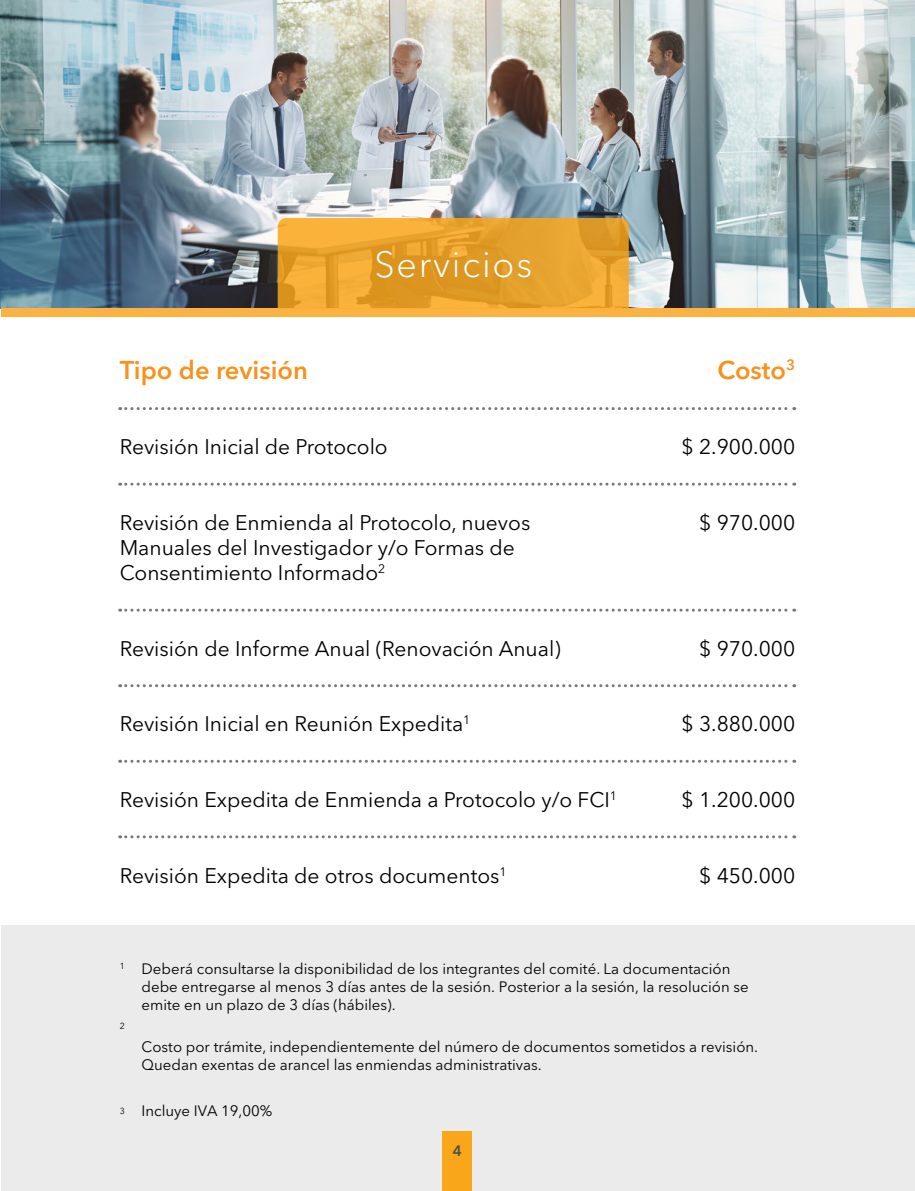
<style>
.page{position:relative;width:915px;height:1191px;background:#fff}
.page>*{position:absolute;margin:0;border:0;box-sizing:border-box;transform-origin:0 0}
.t1{font:300 36px "Avenir Next LT Pro";letter-spacing:.05em;color:#fff}
.t2{font:600 25.5px "Avenir Next LT Pro";color:#f7921e}
.t3{font:21px/25.2px "Avenir Next LT Pro";color:#000}
.t4{font:15px/18px "Avenir Next LT Pro";color:#000}
.t5{font:600 15px "Avenir Next LT Pro";color:#4d4d4f}
.t6{font:8.7px "Avenir Next LT Pro";color:#000}
</style>
<div class="page">
<img style="left:0;top:0;width:914px;height:308px">
<div style="left:1px;top:308px;width:912px;height:9px;background:#fcb240"></div>
<div style="left:1px;top:925px;width:912px;height:266px;background:#ebebec"></div>
<svg style="left:277px;top:218px;width:351px;height:90px;background:#e7a22d"></svg>
<div style="left:442px;top:1131px;width:30px;height:60px;background:#faa61a"></div>
<svg style="left:120px;top:407px;width:674px;height:3px"></svg>
<svg style="left:120px;top:482px;width:674px;height:3px"></svg>
<svg style="left:120px;top:684px;width:674px;height:3px"></svg>
<svg style="left:120px;top:760px;width:674px;height:3px"></svg>
<svg style="left:120px;top:835px;width:674px;height:3px"></svg>
<svg style="left:120px;top:608px;width:674px;height:3px"></svg>
<h1 class="t1" style="left:374px;top:243px;width:159px">Servicios</h1>
<p class="t2" style="left:120px;top:354px;width:190px">Tipo de revisión</p>
<p class="t2" style="left:717px;top:354px;width:79px">Costo<sup>3</sup></p>
<p class="t3" style="left:120px;top:434px;width:269px">Revisión Inicial de Protocolo</p>
<p class="t3" style="left:681px;top:434px;width:115px">$ 2.900.000</p>
<p class="t3" style="left:120px;top:510px;width:412px">Revisión de Enmienda al Protocolo, nuevos<br>Manuales del Investigador y/o Formas de<br>Consentimiento Informado<sup>2</sup></p>
<p class="t3" style="left:699px;top:510px;width:97px">$ 970.000</p>
<p class="t3" style="left:120px;top:636px;width:442px">Revisión de Informe Anual (Renovación Anual)</p>
<p class="t3" style="left:699px;top:636px;width:97px">$ 970.000</p>
<p class="t3" style="left:120px;top:711px;width:352px">Revisión Inicial en Reunión Expedita<sup>1</sup></p>
<p class="t3" style="left:681px;top:711px;width:115px">$ 3.880.000</p>
<p class="t3" style="left:120px;top:787px;width:498px">Revisión Expedita de Enmienda a Protocolo y/o FCI<sup>1</sup></p>
<p class="t3" style="left:681px;top:787px;width:115px">$ 1.200.000</p>
<p class="t3" style="left:120px;top:862px;width:388px">Revisión Expedita de otros documentos<sup>1</sup></p>
<p class="t3" style="left:699px;top:862px;width:97px">$ 450.000</p>
<p class="t6" style="left:120px;top:960px;width:7px">1</p>
<p class="t6" style="left:120px;top:1020px;width:7px">2</p>
<p class="t6" style="left:120px;top:1105px;width:7px">3</p>
<p class="t4" style="left:141px;top:959px;width:608px">Deberá consultarse la disponibilidad de los integrantes del comité. La documentación debe entregarse al menos 3 días antes de la sesión. Posterior a la sesión, la resolución se emite en un plazo de 3 días (hábiles).</p>
<p class="t4" style="left:141px;top:1037px;width:618px">Costo por trámite, independientemente del número de documentos sometidos a revisión.<br>Quedan exentas de arancel las enmiendas administrativas.</p>
<p class="t4" style="left:141px;top:1101px;width:132px">Incluye IVA 19,00%</p>
<p class="t5" style="left:453px;top:1141px;width:11px">4</p>
</div>
